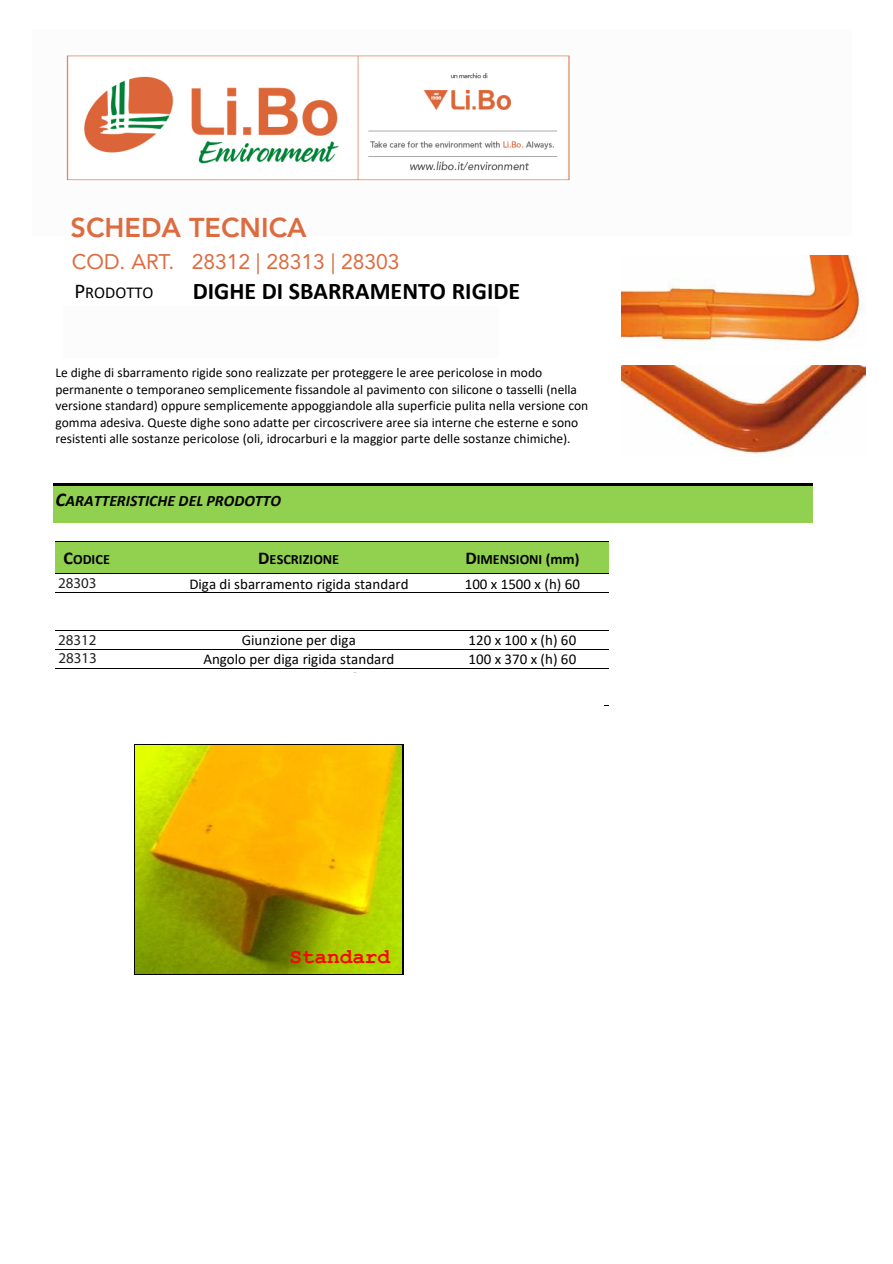
<style>
.page{position:relative;width:893px;height:1264px;background:#fff}
.page>*{position:absolute;margin:0;border:0;box-sizing:border-box;transform-origin:0 0}
.t1{font:800 27px "Avenir LT Std";color:#dd6b40}
.t2{font:700 24px "Calibri";color:#000}
.t3{font:21px "Avenir LT Std";color:#dd6b40}
.t4{font:700 21px "Courier New";color:#f00}
.t5{font:16.5px "Calibri";color:#000}
.t6{font:italic 700 15.9px "Calibri";color:#000}
.t7{font:15px "Calibri";color:#000}
.t8{font:15px/18px "Myriad Pro";color:#231f20}
.t9{font:700 14.25px "Calibri";color:#000}
.t10{font:13.5px/16.5px "Calibri";color:#000}
.s1{font-size:21px}
.s2{font-size:19.5px}
.s3{font-size:18px}
.s4{font-size:15px}
</style>
<div class="page">
<div style="left:53px;top:485px;width:760px;height:37px;background:#92d050"></div>
<hr style="left:53px;top:483px;width:760px;height:2px;background:#000">
<div style="left:55px;top:541px;width:107px;height:32px;background:#92d050"></div>
<div style="left:162px;top:541px;width:276px;height:32px;background:#92d050"></div>
<div style="left:438px;top:541px;width:171px;height:32px;background:#92d050"></div>
<hr style="left:55px;top:541px;width:107px;height:1px;background:#000">
<hr style="left:163px;top:541px;width:275px;height:1px;background:#000">
<hr style="left:439px;top:541px;width:169px;height:1px;background:#000">
<hr style="left:55px;top:573px;width:107px;height:1px;background:#000">
<hr style="left:163px;top:573px;width:275px;height:1px;background:#000">
<hr style="left:439px;top:573px;width:169px;height:1px;background:#000">
<hr style="left:55px;top:592px;width:107px;height:1px;background:#000">
<hr style="left:163px;top:592px;width:275px;height:1px;background:#000">
<hr style="left:439px;top:592px;width:169px;height:1px;background:#000">
<hr style="left:55px;top:629px;width:107px;height:1px;background:#000">
<hr style="left:163px;top:629px;width:275px;height:1px;background:#000">
<hr style="left:439px;top:629px;width:169px;height:1px;background:#000">
<hr style="left:55px;top:649px;width:107px;height:1px;background:#000">
<hr style="left:163px;top:649px;width:275px;height:1px;background:#000">
<hr style="left:439px;top:649px;width:169px;height:1px;background:#000">
<hr style="left:55px;top:668px;width:107px;height:1px;background:#000">
<hr style="left:163px;top:668px;width:275px;height:1px;background:#000">
<hr style="left:439px;top:668px;width:169px;height:1px;background:#000">
<hr style="left:54px;top:705px;width:108px;height:1px;background:#000">
<hr style="left:438px;top:705px;width:170px;height:1px;background:#000">
<img style="left:135px;top:744px;width:267px;height:229px">
<hr style="left:134px;top:743px;width:268px;height:1px;background:#000">
<hr style="left:134px;top:744px;width:1px;height:229px;background:#000">
<hr style="left:403px;top:744px;width:1px;height:229px;background:#000">
<hr style="left:402px;top:744px;width:1px;height:229px;background:#000">
<hr style="left:134px;top:974px;width:268px;height:1px;background:#000">
<hr style="left:134px;top:973px;width:268px;height:1px;background:#000">
<img style="left:621px;top:365px;width:244px;height:90px">
<img style="left:621px;top:255px;width:242px;height:93px">
<div style="left:55px;top:673px;width:549px;height:39px;background:#fff"></div>
<img style="left:66px;top:55px;width:504px;height:126px">
<h1 class="t1" style="left:71px;top:212px;width:237px">SCHEDA TECNICA</h1>
<h3 class="t3" style="left:72px;top:250px;width:329px">COD. ART. 28312 | 28313 | 28303</h3>
<p class="t5" style="left:74px;top:281px;width:80px"><span class="s1">P</span>RODOTTO</p>
<h2 class="t2" style="left:193px;top:274px;width:329px">DIGHE DI SBARRAMENTO RIGIDE</h2>
<p class="t10" style="left:55px;top:364px;width:534px">Le dighe di sbarramento rigide sono realizzate per proteggere le aree pericolose in modo permanente o temporaneo semplicemente fissandole al pavimento con silicone o tasselli (nella versione standard) oppure semplicemente appoggiandole alla superficie pulita nella versione con gomma adesiva. Queste dighe sono adatte per circoscrivere aree sia interne che esterne e sono resistenti alle sostanze pericolose (oli, idrocarburi e la maggior parte delle sostanze chimiche).</p>
<p class="t6" style="left:55px;top:489px;width:227px"><span class="s2">C</span>ARATTERISTICHE DEL PRODOTTO</p>
<p class="t9" style="left:64px;top:549px;width:48px"><span class="s3">C</span>ODICE</p>
<p class="t9" style="left:258px;top:549px;width:82px"><span class="s3">D</span>ESCRIZIONE</p>
<p class="t9" style="left:465px;top:549px;width:116px"><span class="s3">D</span>IMENSIONI <span class="s4">(mm)</span></p>
<p class="t7" style="left:189px;top:573px;width:221px">Diga di sbarramento rigida standard</p>
<p class="t7" style="left:465px;top:573px;width:117px">100 x 1500 x (h) 60</p>
<p class="t8" style="left:58px;top:573px;width:40px">28303</p>
<p class="t8" style="left:58px;top:630px;width:40px">28312<br>28313</p>
<p class="t7" style="left:242px;top:629px;width:116px">Giunzione per diga</p>
<p class="t7" style="left:468px;top:629px;width:109px">120 x 100 x (h) 60</p>
<p class="t7" style="left:203px;top:648px;width:192px">Angolo per diga rigida standard</p>
<p class="t7" style="left:468px;top:648px;width:109px">100 x 370 x (h) 60</p>
<h3 class="t4" style="left:289px;top:943px;width:102px">Standard</h3>
</div>
